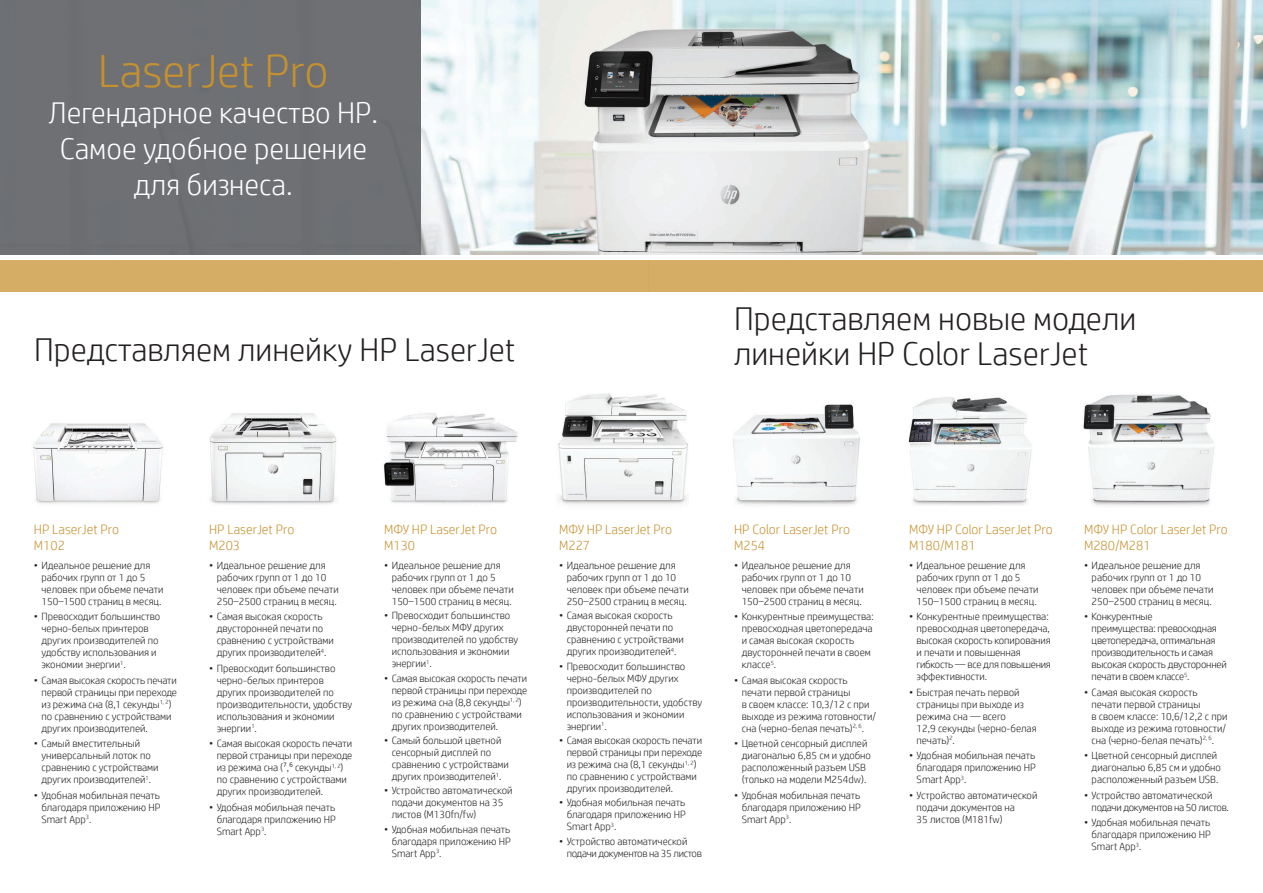
<style>
.page{position:relative;width:1263px;height:893px;background:#fff}
.page>*{position:absolute;margin:0;border:0;box-sizing:border-box;transform-origin:0 0}
.t1{font:300 46.5px "HP Simplified";color:#c6912e}
.t2{font:300 33px/35.1px "HP Simplified";color:#231f20}
.t3{font:300 30px/36px "HP Simplified";color:#fff;text-align:center}
.t4{font:300 13.5px/16.2px "HP Simplified";color:#c6912e}
.t5{font:300 10.5px/12px "HP Simplified";color:#231f20}
.t6{font:300 10.5px/12px "HP Simplified";letter-spacing:-.02em;color:#231f20}
.t7{font:300 10.5px/12px "HP Simplified";letter-spacing:-.03em;color:#231f20}
</style>
<div class="page">
<img style="left:383px;top:413px;width:135px;height:91px">
<img style="left:33px;top:423px;width:130px;height:81px">
<img style="left:733px;top:404px;width:127px;height:101px">
<img style="left:209px;top:413px;width:128px;height:91px">
<img style="left:558px;top:393px;width:130px;height:111px">
<img style="left:1083px;top:394px;width:132px;height:112px">
<img style="left:421px;top:0;width:842px;height:254px">
<div style="left:0;top:0;width:421px;height:254px;background:#6e7074"></div>
<img style="left:908px;top:397px;width:124px;height:108px">
<div style="left:0;top:261px;width:1263px;height:30px;background:#d5ad65"></div>
<h1 class="t1" style="left:98px;top:41px;width:232px">LaserJet Pro</h1>
<h3 class="t3" style="left:49px;top:94px;width:331px">Легендарное качество HP.<br>Самое удобное решение для бизнеса.</h3>
<h2 class="t2" style="left:34px;top:331px;width:483px">Представляем линейку HP LaserJet</h2>
<h2 class="t2" style="left:734px;top:300px;width:404px">Представляем новые модели линейки HP Color LaserJet</h2>
<p class="t4" style="left:34px;top:521px;width:87px">HP LaserJet Pro<br>M102</p>
<p class="t5" style="left:41px;top:559px;width:124px;text-indent:-8px">• Идеальное решение для рабочих групп от 1 до 5 человек при объеме печати<br>150–1500 страниц в месяц.</p>
<p class="t5" style="left:41px;top:610px;width:120px;text-indent:-8px">• Превосходит большинство черно-белых принтеров других производителей по удобству использования и экономии энергии<sup>1</sup>.</p>
<p class="t5" style="left:41px;top:674px;width:137px;text-indent:-8px">• Самая высокая скорость печати первой страницы при переходе из режима сна (8,1 секунды<sup>1,</sup> <sup>2</sup>) по сравнению с устройствами других производителей.</p>
<p class="t5" style="left:41px;top:737px;width:119px;text-indent:-8px">• Самый вместительный универсальный лоток по сравнению с устройствами других производителей<sup>1</sup>.</p>
<p class="t5" style="left:41px;top:789px;width:121px;text-align:justify;text-indent:-8px">• Удобная мобильная печать благодаря приложению HP Smart App<sup>3</sup>.</p>
<p class="t4" style="left:209px;top:521px;width:87px">HP LaserJet Pro<br>M203</p>
<p class="t5" style="left:217px;top:559px;width:124px;text-indent:-8px">• Идеальное решение для рабочих групп от 1 до 10 человек при объеме печати<br>250–2500 страниц в месяц.</p>
<p class="t5" style="left:217px;top:610px;width:119px;text-indent:-8px">• Самая высокая скорость двусторонней печати по сравнению с устройствами других производителей<sup>4</sup>.</p>
<p class="t5" style="left:217px;top:662px;width:137px;text-indent:-8px">• Превосходит большинство черно-белых принтеров других производителей по производительности, удобству использования и экономии энергии<sup>1</sup>.</p>
<p class="t5" style="left:217px;top:737px;width:137px;text-indent:-8px">• Самая высокая скорость печати первой страницы при переходе из режима сна (7,6 секунды<sup>1,</sup> <sup>2</sup>) по сравнению с устройствами других производителей.</p>
<p class="t5" style="left:217px;top:801px;width:121px;text-align:justify;text-indent:-8px">• Удобная мобильная печать благодаря приложению HP Smart App<sup>3</sup>.</p>
<p class="t4" style="left:384px;top:521px;width:115px">МФУ HP LaserJet Pro<br>M130</p>
<p class="t5" style="left:392px;top:559px;width:124px;text-indent:-8px">• Идеальное решение для рабочих групп от 1 до 5 человек при объеме печати<br>150–1500 страниц в месяц.</p>
<p class="t5" style="left:392px;top:609px;width:128px;text-indent:-8px">• Превосходит большинство черно-белых МФУ других производителей по удобству использования и экономии энергии<sup>1</sup>.</p>
<p class="t5" style="left:392px;top:672px;width:137px;text-indent:-8px">• Самая высокая скорость печати первой страницы при переходе из режима сна (8,8 секунды<sup>1,</sup> <sup>2</sup>) по сравнению с устройствами других производителей.</p>
<p class="t5" style="left:392px;top:734px;width:119px;text-indent:-8px">• Самый большой цветной сенсорный дисплей по сравнению с устройствами других производителей<sup>1</sup>.</p>
<p class="t5" style="left:392px;top:784px;width:122px;text-indent:-8px">• Устройство автоматической подачи документов на 35 листов (M130fn/fw)</p>
<p class="t5" style="left:392px;top:823px;width:121px;text-align:justify;text-indent:-8px">• Удобная мобильная печать благодаря приложению HP Smart App<sup>3</sup>.</p>
<p class="t4" style="left:559px;top:521px;width:115px">МФУ HP LaserJet Pro<br>M227</p>
<p class="t5" style="left:567px;top:559px;width:124px;text-indent:-8px">• Идеальное решение для рабочих групп от 1 до 10 человек при объеме печати<br>250–2500 страниц в месяц.</p>
<p class="t5" style="left:567px;top:609px;width:119px;text-indent:-8px">• Самая высокая скорость двусторонней печати по сравнению с устройствами других производителей<sup>4</sup>.</p>
<p class="t5" style="left:567px;top:660px;width:137px;text-indent:-8px">• Превосходит большинство черно-белых МФУ других производителей по производительности, удобству использования и экономии энергии<sup>1</sup>.</p>
<p class="t5" style="left:567px;top:734px;width:137px;text-indent:-8px">• Самая высокая скорость печати первой страницы при переходе из режима сна (8,1 секунды<sup>1,</sup> <sup>2</sup>) по сравнению с устройствами других производителей.</p>
<p class="t5" style="left:567px;top:796px;width:121px;text-align:justify;text-indent:-8px">• Удобная мобильная печать благодаря приложению HP Smart App<sup>3</sup>.</p>
<p class="t7" style="left:567px;top:835px;width:137px;text-indent:-8px">• Устройство автоматической подачи документов на 35 листов</p>
<p class="t4" style="left:734px;top:521px;width:117px">HP Color LaserJet Pro<br>M254</p>
<p class="t5" style="left:742px;top:559px;width:124px;text-indent:-8px">• Идеальное решение для рабочих групп от 1 до 10 человек при объеме печати<br>150–2500 страниц в месяц.</p>
<p class="t5" style="left:742px;top:610px;width:134px;text-indent:-8px">• Конкурентные преимущества: превосходная цветопередача и самая высокая скорость двусторонней печати в своем классе<sup>5</sup>.</p>
<p class="t5" style="left:742px;top:674px;width:136px;text-indent:-8px">• Самая высокая скорость печати первой страницы<br>в своем классе: 10,3/12 с при выходе из режима готовности/ сна (черно-белая печать)<sup>2,</sup> <sup>6</sup>.</p>
<p class="t5" style="left:742px;top:737px;width:131px;text-indent:-8px">• Цветной сенсорный дисплей диагональю 6,85 см и удобно расположенный разъем USB (только на модели M254dw).</p>
<p class="t5" style="left:742px;top:789px;width:121px;text-align:justify;text-indent:-8px">• Удобная мобильная печать благодаря приложению HP Smart App<sup>3</sup>.</p>
<p class="t4" style="left:909px;top:521px;width:145px">МФУ HP Color LaserJet Pro<br>M180/M181</p>
<p class="t5" style="left:917px;top:559px;width:124px;text-indent:-8px">• Идеальное решение для рабочих групп от 1 до 5 человек при объеме печати<br>150–1500 страниц в месяц.</p>
<p class="t5" style="left:917px;top:610px;width:136px;text-indent:-8px">• Конкурентные преимущества: превосходная цветопередача, высокая скорость копирования и печати и повышенная гибкость — все для повышения эффективности.</p>
<p class="t5" style="left:917px;top:686px;width:121px;text-indent:-8px">• Быстрая печать первой страницы при выходе из режима сна — всего<br>12,9 секунды (черно-белая печать)<sup>2</sup>.</p>
<p class="t5" style="left:917px;top:749px;width:121px;text-align:justify;text-indent:-8px">• Удобная мобильная печать благодаря приложению HP Smart App<sup>3</sup>.</p>
<p class="t5" style="left:917px;top:789px;width:122px;text-indent:-8px">• Устройство автоматической подачи документов на<br>35 листов (M181fw)</p>
<p class="t4" style="left:1084px;top:521px;width:145px">МФУ HP Color LaserJet Pro<br>M280/M281</p>
<p class="t5" style="left:1091px;top:559px;width:124px;text-indent:-8px">• Идеальное решение для рабочих групп от 1 до 10 человек при объеме печати<br>250–2500 страниц в месяц.</p>
<p class="t6" style="left:1091px;top:610px;width:137px;text-indent:-8px">• Конкурентные<br>преимущества: превосходная цветопередача, оптимальная производительность и самая высокая скорость двусторонней печати в своем классе<sup>5</sup>.</p>
<p class="t5" style="left:1091px;top:686px;width:137px;text-indent:-8px">• Самая высокая скорость печати первой страницы<br>в своем классе: 10,6/12,2 с при выходе из режима готовности/ сна (черно-белая печать)<sup>2,</sup> <sup>6</sup>.</p>
<p class="t5" style="left:1092px;top:749px;width:131px;text-indent:-8px">• Цветной сенсорный дисплей диагональю 6,85 см и удобно расположенный разъем USB.</p>
<p class="t7" style="left:1092px;top:789px;width:139px;text-indent:-8px">• Устройство автоматической подачи документов на 50 листов.</p>
<p class="t5" style="left:1092px;top:816px;width:121px;text-align:justify;text-indent:-8px">• Удобная мобильная печать благодаря приложению HP Smart App<sup>3</sup>.</p>
</div>
